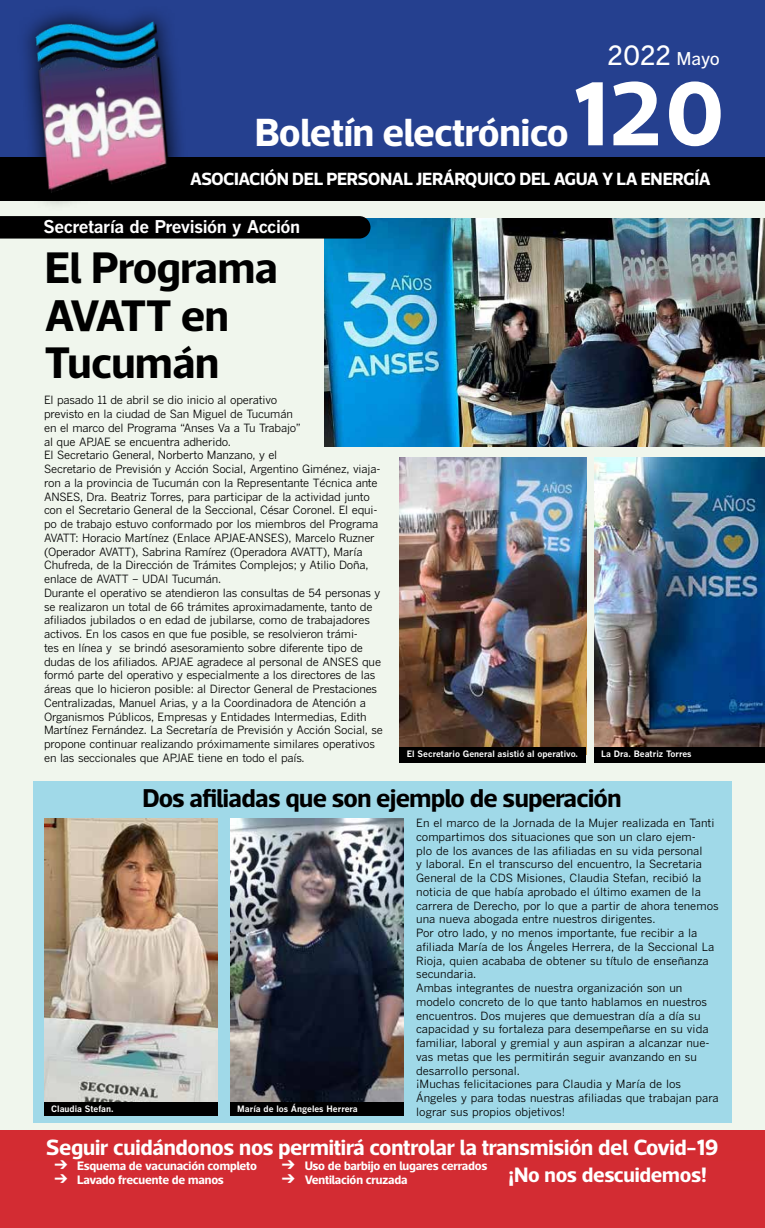
<style>
.page{position:relative;width:765px;height:1228px;background:#fff}
.page>*{position:absolute;margin:0;border:0;box-sizing:border-box;transform-origin:0 0}
.t1{font:700 92.5px "Acto";color:#fff}
.t2{font:700 45px/47.5px "Acto";letter-spacing:-.01em;color:#000}
.t3{font:700 40px "Acto";letter-spacing:-.01em;color:#fff}
.t4{font:700 26.25px "Acto";letter-spacing:-.02em;color:#000}
.t5{font:500 26.25px "Benton Gothic";color:#fff}
.t6{font:700 22.5px "Acto";letter-spacing:-.01em;color:#fff}
.t7{font:700 21.25px "Acto";letter-spacing:-.01em;color:#fff}
.t8{font:700 18px "Acto";letter-spacing:-.02em;color:#fff}
.t9{font:700 17.5px "Benton Gothic";letter-spacing:-.025em;color:#fff}
.t10{font:700 12.5px/13.8px "Acto";letter-spacing:-.01em;color:#fff}
.t11{font:11.25px/13.8px "Benton Gothic";letter-spacing:-.015em;color:#000}
.t12{font:700 8.75px "Benton Gothic";color:#fff}
.s1{font-size:17.5px}
</style>
<div class="page">
<div style="left:0;top:196px;width:765px;height:965px;background:#f0f6ed"></div>
<div style="left:33px;top:781px;width:699px;height:341px;background:#a0d9e8"></div>
<div style="left:0;top:0;width:765px;height:157px;background:#25408f"></div>
<div style="left:0;top:157px;width:765px;height:44px;background:#000"></div>
<img style="left:25px;top:11px;width:156px;height:194px">
<div style="left:0;top:1130px;width:765px;height:98px;background:#d32c33"></div>
<img style="left:400px;top:457px;width:186px;height:290px">
<img style="left:594px;top:457px;width:171px;height:290px">
<img style="left:44px;top:818px;width:174px;height:284px">
<img style="left:230px;top:818px;width:174px;height:284px">
<img style="left:324px;top:218px;width:441px;height:229px">
<div style="left:400px;top:747px;width:186px;height:15px;background:#000"></div>
<div style="left:594px;top:747px;width:171px;height:15px;background:#000"></div>
<div style="left:44px;top:1102px;width:174px;height:14px;background:#000"></div>
<div style="left:230px;top:1102px;width:174px;height:14px;background:#000"></div>
<svg style="left:0;top:216px;width:370px;height:23px;background:#050506"></svg>
<h3 class="t3" style="left:255px;top:108px;width:316px">Boletín electrónico</h3>
<h3 class="t5" style="left:608px;top:39px;width:114px">2022 <span class="s1">Mayo</span></h3>
<h1 class="t1" style="left:574px;top:58px;width:153px">120</h1>
<h3 class="t8" style="left:190px;top:168px;width:522px">ASOCIACIÓN DEL PERSONAL JERÁRQUICO DEL AGUA Y LA ENERGÍA</h3>
<h3 class="t9" style="left:44px;top:215px;width:258px">Secretaría de Previsión y Acción</h3>
<h2 class="t2" style="left:45px;top:243px;width:234px">El Programa<br>AVATT en<br>Tucumán</h2>
<p class="t11" style="left:44px;top:393px;width:340px">El pasado 11 de abril se dio inicio al operativo<br>previsto en la ciudad de San Miguel de Tucumán<br>en el marco del Programa “Anses Va a Tu Trabajo”<br>al que APJAE se encuentra adherido.<br>El Secretario General, Norberto Manzano, y el<br>Secretario de Previsión y Acción Social, Argentino Giménez, viaja&shy;ron a la provincia de Tucumán con la Representante Técnica ante ANSES, Dra. Beatriz Torres, para participar de la actividad junto con el Secretario General de la Seccional, César Coronel. El equi&shy;po de trabajo estuvo conformado por los miembros del Programa AVATT: Horacio Martínez (Enlace APJAE-ANSES), Marcelo Ruzner (Operador AVATT), Sabrina Ramírez (Operadora AVATT), María Chufreda, de la Dirección de Trámites Complejos; y Atilio Doña, enlace de AVATT – UDAI Tucumán.<br>Durante el operativo se atendieron las consultas de 54 personas y se realizaron un total de 66 trámites aproximadamente, tanto de afiliados jubilados o en edad de jubilarse, como de trabajadores activos. En los casos en que fue posible, se resolvieron trámi-<br>tes en línea y se brindó asesoramiento sobre diferente tipo de dudas de los afiliados. APJAE agradece al personal de ANSES que formó parte del operativo y especialmente a los directores de las áreas que lo hicieron posible: al Director General de Prestaciones Centralizadas, Manuel Arias, y a la Coordinadora de Atención a Organismos Públicos, Empresas y Entidades Intermedias, Edith Martínez Fernández. La Secretaría de Previsión y Acción Social, se propone continuar realizando próximamente similares operativos en las seccionales que APJAE tiene en todo el país.</p>
<p class="t12" style="left:407px;top:748px;width:173px">El Secretario General asistió al operativo.</p>
<p class="t12" style="left:601px;top:748px;width:92px">La Dra. Beatriz Torres</p>
<h3 class="t4" style="left:142px;top:782px;width:481px">Dos afiliadas que son ejemplo de superación</h3>
<p class="t12" style="left:51px;top:1103px;width:64px">Claudia Stefan.</p>
<p class="t12" style="left:237px;top:1103px;width:122px">María de los Ángeles Herrera</p>
<p class="t11" style="left:416px;top:816px;width:304px">En el marco de la Jornada de la Mujer realizada en Tanti compartimos dos situaciones que son un claro ejem-<br>plo de los avances de las afiliadas en su vida personal<br>y laboral. En el transcurso del encuentro, la Secretaria General de la CDS Misiones, Claudia Stefan, recibió la noticia de que había aprobado el último examen de la carrera de Derecho, por lo que a partir de ahora tenemos una nueva abogada entre nuestros dirigentes.<br>Por otro lado, y no menos importante, fue recibir a la afiliada María de los Ángeles Herrera, de la Seccional La Rioja, quien acababa de obtener su título de enseñanza secundaria.<br>Ambas integrantes de nuestra organización son un modelo concreto de lo que tanto hablamos en nuestros encuentros. Dos mujeres que demuestran día a día su capacidad y su fortaleza para desempeñarse en su vida familiar, laboral y gremial y aun aspiran a alcanzar nue&shy;vas metas que les permitirán seguir avanzando en su desarrollo personal.<br>¡Muchas felicitaciones para Claudia y María de los Ángeles y para todas nuestras afiliadas que trabajan para lograr sus propios objetivos!</p>
<h3 class="t6" style="left:46px;top:1134px;width:674px">Seguir cuidándonos nos permitirá controlar la transmisión del Covid-19</h3>
<p class="t10" style="left:77px;top:1159px;width:181px">Esquema de vacunación completo<br>Lavado frecuente de manos</p>
<p class="t10" style="left:305px;top:1159px;width:184px">Uso de barbijo en lugares cerrados<br>Ventilación cruzada</p>
<h3 class="t7" style="left:508px;top:1161px;width:200px">¡No nos descuidemos!</h3>
</div>
